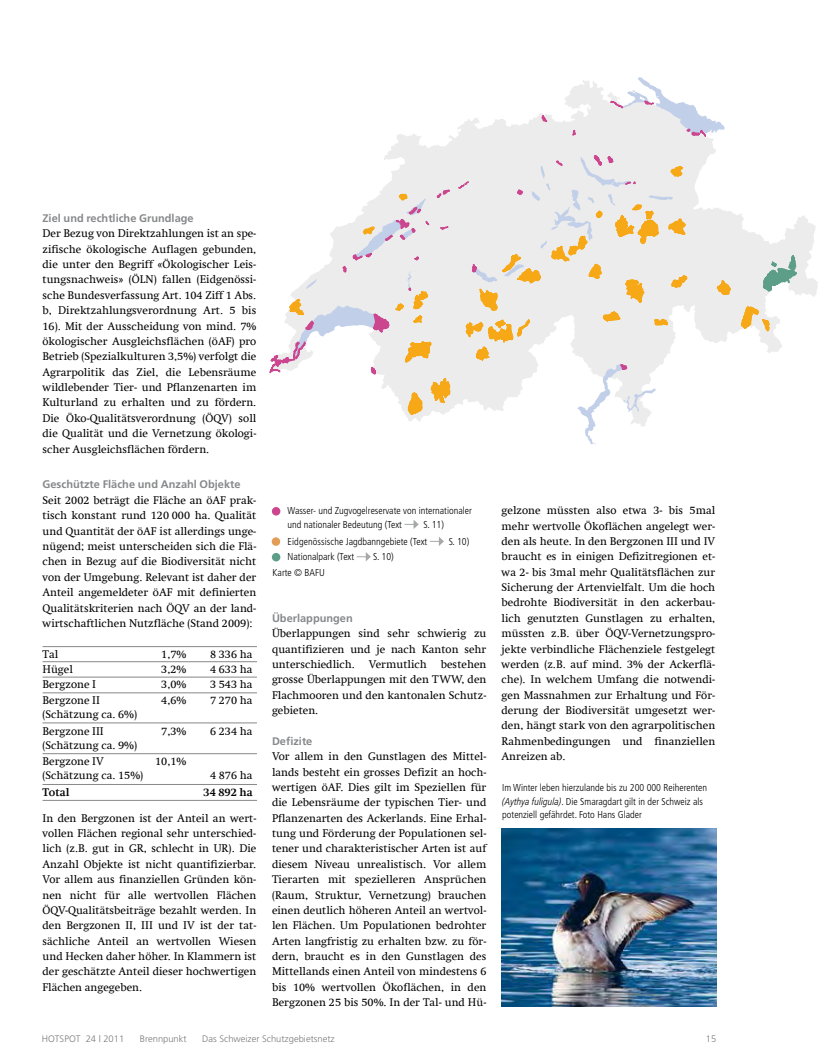
<style>
.page{position:relative;width:833px;height:1063px;background:#fff}
.page>*{position:absolute;margin:0;border:0;box-sizing:border-box;transform-origin:0 0}
.t1{font:11.25px/15.4px "Swift Com";color:#000;text-align:justify}
.t2{font:700 11.25px "Swift Com";color:#000}
.t3{font:700 11px "Frutiger";color:#87888a}
.t4{font:300 condensed 10px/13.8px "Frutiger";color:#000}
.t5{font:300 9.38px "Frutiger";color:#797a7c}
.s1{font-family:"Frutiger LT Pro";font-style:italic}
</style>
<div class="page">
<img style="left:501px;top:828px;width:215px;height:178px">
<svg style="left:388px;top:80px;width:430px;height:273px"></svg>
<svg style="left:762px;top:255px;width:36px;height:37px"></svg>
<svg style="left:571px;top:129px;width:5px;height:7px"></svg>
<svg style="left:541px;top:114px;width:7px;height:11px"></svg>
<svg style="left:608px;top:77px;width:116px;height:60px"></svg>
<svg style="left:740px;top:305px;width:32px;height:27px"></svg>
<svg style="left:716px;top:280px;width:16px;height:17px"></svg>
<svg style="left:269px;top:154px;width:419px;height:290px"></svg>
<div style="left:272px;top:507px;width:8px;height:9px;background:#cc468f;border-radius:50%"></div>
<div style="left:272px;top:537px;width:8px;height:9px;background:#e39d57;border-radius:50%"></div>
<div style="left:272px;top:553px;width:8px;height:8px;background:#5c9e88;border-radius:50%"></div>
<svg style="left:404px;top:520px;width:15px;height:9px"></svg>
<svg style="left:430px;top:537px;width:14px;height:9px"></svg>
<svg style="left:357px;top:552px;width:14px;height:9px"></svg>
<hr style="left:43px;top:661px;width:214px;height:1px;background:#87888a">
<hr style="left:43px;top:646px;width:214px;height:1px;background:#87888a">
<hr style="left:43px;top:800px;width:214px;height:1px;background:#87888a">
<hr style="left:43px;top:693px;width:214px;height:1px;background:#87888a">
<hr style="left:43px;top:723px;width:214px;height:1px;background:#87888a">
<hr style="left:43px;top:753px;width:214px;height:1px;background:#87888a">
<hr style="left:43px;top:784px;width:214px;height:1px;background:#87888a">
<hr style="left:43px;top:677px;width:214px;height:1px;background:#87888a">
<p class="t3" style="left:43px;top:212px;width:153px">Ziel und rechtliche Grundlage</p>
<p class="t1" style="left:43px;top:226px;width:215px">Der Bezug von Direktzahlungen ist an spe&shy;zifische ökologische Auflagen gebunden, die unter den Begriff «Ökologischer Leis&shy;tungsnachweis» (ÖLN) fallen (Eidgenössi&shy;sche Bundesverfassung Art. 104 Ziff 1 Abs. b, Direktzahlungsverordnung Art. 5 bis 16). Mit der Ausscheidung von mind. 7% ökologischer Ausgleichsflächen (öAF) pro Betrieb (Spezialkulturen 3,5%) verfolgt die Agrarpolitik das Ziel, die Lebensräume wildlebender Tier- und Pflanzenarten im Kulturland zu erhalten und zu fördern.<br>Die Öko-Qualitätsverordnung (ÖQV) soll die Qualität und die Vernetzung ökologi&shy;scher Ausgleichsflächen fördern.</p>
<p class="t3" style="left:43px;top:478px;width:200px">Geschützte Fläche und Anzahl Objekte</p>
<p class="t1" style="left:43px;top:492px;width:215px">Seit 2002 beträgt die Fläche an öAF prak&shy;tisch konstant rund 120 000 ha. Qualität und Quantität der öAF ist allerdings unge&shy;nügend; meist unterscheiden sich die Flä&shy;chen in Bezug auf die Biodiversität nicht von der Umgebung. Relevant ist daher der Anteil angemeldeter öAF mit definierten Qualitätskriterien nach ÖQV an der land&shy;wirtschaftlichen Nutzfläche (Stand 2009):</p>
<p class="t1" style="left:43px;top:646px;width:17px">Tal</p>
<p class="t1" style="left:161px;top:646px;width:27px">1,7%</p>
<p class="t1" style="left:210px;top:646px;width:44px">8 336 ha</p>
<p class="t1" style="left:43px;top:662px;width:32px">Hügel</p>
<p class="t1" style="left:161px;top:662px;width:27px">3,2%</p>
<p class="t1" style="left:210px;top:662px;width:44px">4 633 ha</p>
<p class="t1" style="left:43px;top:677px;width:55px">Bergzone I</p>
<p class="t1" style="left:161px;top:677px;width:27px">3,0%</p>
<p class="t1" style="left:210px;top:677px;width:44px">3 543 ha</p>
<p class="t1" style="left:43px;top:692px;width:59px">Bergzone II</p>
<p class="t1" style="left:161px;top:692px;width:27px">4,6%</p>
<p class="t1" style="left:210px;top:692px;width:44px">7 270 ha</p>
<p class="t1" style="left:43px;top:706px;width:96px;line-height:16.6px">(Schätzung ca. 6%)<br>Bergzone III</p>
<p class="t1" style="left:161px;top:723px;width:27px">7,3%</p>
<p class="t1" style="left:210px;top:723px;width:44px">6 234 ha</p>
<p class="t1" style="left:43px;top:737px;width:96px;line-height:16.6px">(Schätzung ca. 9%)<br>Bergzone IV</p>
<p class="t1" style="left:155px;top:754px;width:33px">10,1%</p>
<p class="t1" style="left:43px;top:768px;width:102px">(Schätzung ca. 15%)</p>
<p class="t1" style="left:210px;top:768px;width:44px">4 876 ha</p>
<p class="t2" style="left:43px;top:786px;width:28px">Total</p>
<p class="t2" style="left:203px;top:786px;width:51px">34 892 ha</p>
<p class="t1" style="left:43px;top:810px;width:215px">In den Bergzonen ist der Anteil an wert&shy;vollen Flächen regional sehr unterschied&shy;lich (z.B. gut in GR, schlecht in UR). Die Anzahl Objekte ist nicht quantifizierbar.<br>Vor allem aus finanziellen Gründen kön&shy;nen nicht für alle wertvollen Flächen ÖQV-Qualitätsbeiträge bezahlt werden. In den Bergzonen II, III und IV ist der tat&shy;sächliche Anteil an wertvollen Wiesen und Hecken daher höher. In Klammern ist der geschätzte Anteil dieser hochwertigen Flächen angegeben.</p>
<p class="t4" style="left:287px;top:504px;width:186px">Wasser- und Zugvogelreservate von internationaler und nationaler Bedeutung (Text</p>
<p class="t4" style="left:287px;top:516px;width:158px;line-height:17px;text-indent:136px">S. 11)<br>Eidgenössische Jagdbanngebiete (Text</p>
<p class="t4" style="left:449px;top:535px;width:22px">S. 10)</p>
<p class="t4" style="left:287px;top:550px;width:68px">Nationalpark (Text</p>
<p class="t4" style="left:373px;top:550px;width:22px">S. 10)</p>
<p class="t4" style="left:272px;top:565px;width:54px">Karte © BAFU</p>
<p class="t3" style="left:272px;top:611px;width:82px">Überlappungen</p>
<p class="t1" style="left:272px;top:626px;width:216px">Überlappungen sind sehr schwierig zu quantifizieren und je nach Kanton sehr unterschiedlich.</p>
<p class="t1" style="left:272px;top:656px;width:216px;text-indent:169px">bestehen grosse Überlappungen mit den TWW, den Flachmooren und den kantonalen Schutz&shy;gebieten.</p>
<p class="t3" style="left:272px;top:734px;width:42px">Defizite</p>
<p class="t1" style="left:272px;top:749px;width:216px">Vor allem in den Gunstlagen des Mittel&shy;lands besteht ein grosses Defizit an hoch&shy;wertigen öAF. Dies gilt im Speziellen für die Lebensräume der typischen Tier- und Pflanzenarten des Ackerlands. Eine Erhal&shy;tung und Förderung der Populationen sel&shy;tener und charakteristischer Arten ist auf diesem Niveau unrealistisch. Vor allem Tierarten mit spezielleren Ansprüchen (Raum, Struktur, Vernetzung) brauchen einen deutlich höheren Anteil an wertvol&shy;len Flächen. Um Populationen bedrohter Arten langfristig zu erhalten bzw. zu för&shy;dern, braucht es in den Gunstlagen des Mittellands einen Anteil von mindestens 6 bis 10% wertvollen Ökoflächen, in den Bergzonen 25 bis 50%. In der Tal- und Hü-</p>
<p class="t1" style="left:369px;top:656px;width:59px">Vermutlich</p>
<p class="t1" style="left:501px;top:503px;width:215px">gelzone müssten also etwa 3- bis 5mal mehr wertvolle Ökoflächen angelegt wer&shy;den als heute. In den Bergzonen III und IV braucht es in einigen Defizitregionen et&shy;wa 2- bis 3mal mehr Qualitätsflächen zur Sicherung der Artenvielfalt. Um die hoch bedrohte Biodiversität in den ackerbau&shy;lich genutzten Gunstlagen zu erhalten, müssten z.B. über ÖQV-Vernetzungspro&shy;jekte verbindliche Flächenziele festgelegt werden (z.B. auf mind. 3% der Ackerflä&shy;che). In welchem Umfang die notwendi&shy;gen Massnahmen zur Erhaltung und För&shy;derung der Biodiversität umgesetzt wer&shy;den, hängt stark von den agrarpolitischen Rahmenbedingungen und finanziellen Anreizen ab.</p>
<p class="t4" style="left:502px;top:781px;width:206px">Im Winter leben hierzulande bis zu 200 000 Reiherenten <span class="s1">(Aythya fuligula)</span>. Die Smaragdart gilt in der Schweiz als potenziell gefährdet. Foto Hans Glader</p>
<p class="t5" style="left:42px;top:1034px;width:84px">HOTSPOT 24 | 2011</p>
<p class="t5" style="left:140px;top:1034px;width:48px">Brennpunkt</p>
<p class="t5" style="left:202px;top:1034px;width:134px">Das Schweizer Schutzgebietsnetz</p>
<p class="t5" style="left:706px;top:1034px;width:12px">15</p>
</div>
